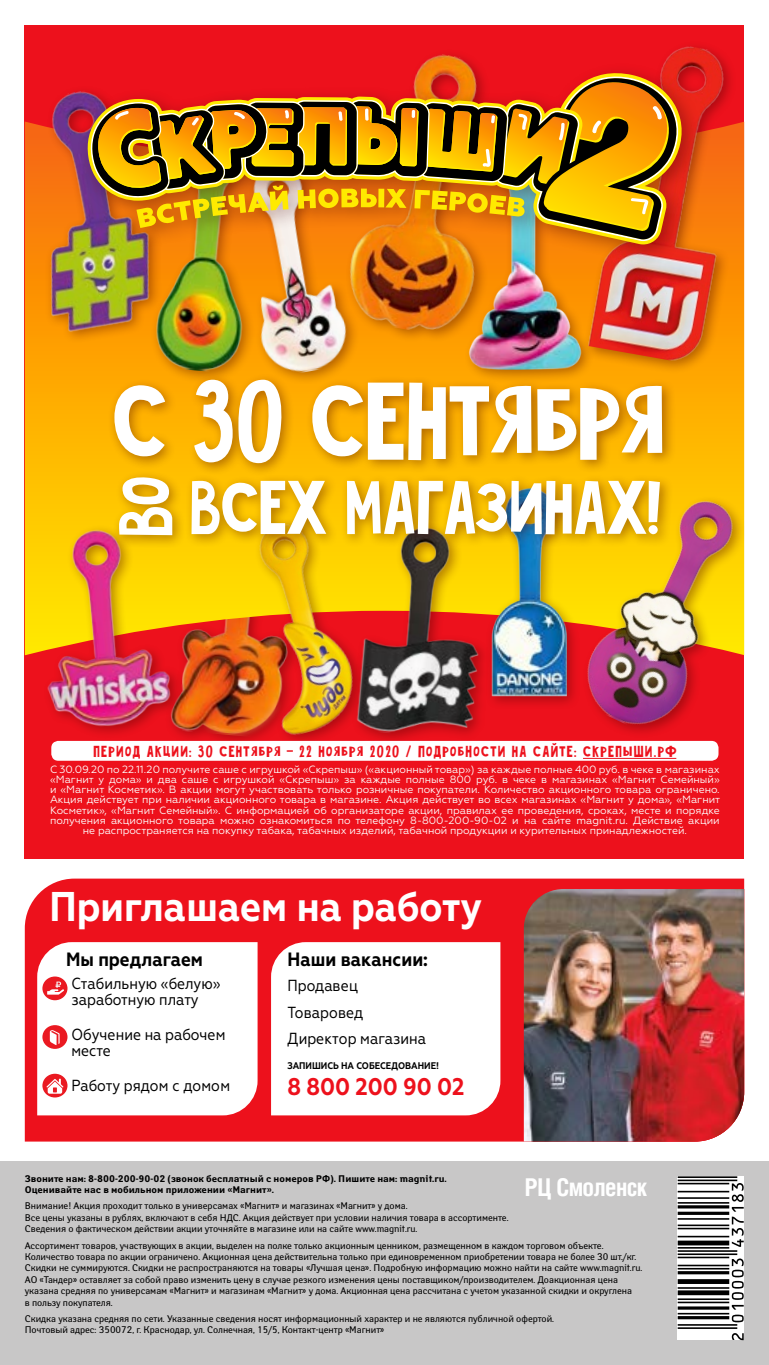
<style>
.page{position:relative;width:769px;height:1365px;background:#fff}
.page>*{position:absolute;margin:0;border:0;box-sizing:border-box;transform-origin:0 0}
.t1{font:96.42px "Firenight";color:#fff}
.t2{font:66.5px "Firenight";color:#fff}
.t3{font:700 41.48px "Geometria Narrow";color:#fff}
.GorodRC{font:700 24.5px "Helios Cond";letter-spacing:-.025em;color:#fff}
.t4{font:700 23.97px "Geometria Narrow";color:#ed111c}
.t5{font:700 19.25px "Geometria Narrow";color:#000}
.t6{font:16.1px/16.1px "Geometria Narrow";color:#000}
.t7{font:14px "Firenight";letter-spacing:.1em;color:#ed111c}
.t8{font:10.5px/10.2px "Geometria";color:#fff;text-align:center}
.t9{font:9.62px/11.4px "Yanus C";color:#000}
.t10{font:700 9.62px/11.4px "Yanus C";color:#000}
.t11{font:700 9.62px "Geometria Narrow";color:#000}
</style>
<div class="page">
<div style="left:0;top:1161px;width:769px;height:203px;background:#c8c7c7"></div>
<svg style="left:678px;top:1176px;width:66px;height:163px;background:#9f9f9f"></svg>
<div style="left:25px;top:25px;width:719px;height:833px;background:#ed111c"></div>
<svg style="left:25px;top:337px;width:719px;height:178px;background:#feb200"></svg>
<img style="left:78px;top:337px;width:94px;height:44px">
<img style="left:532px;top:454px;width:212px;height:289px">
<img style="left:433px;top:548px;width:99px;height:187px">
<img style="left:414px;top:266px;width:169px;height:104px">
<div style="left:45px;top:85px;width:117px;height:259px;background:#fe9d00"></div>
<img style="left:25px;top:85px;width:147px;height:252px">
<img style="left:217px;top:548px;width:216px;height:192px">
<img style="left:172px;top:266px;width:242px;height:107px">
<img style="left:266px;top:54px;width:273px;height:290px">
<img style="left:25px;top:515px;width:193px;height:224px">
<div style="left:583px;top:40px;width:154px;height:334px;background:#ffa500"></div>
<img style="left:567px;top:40px;width:177px;height:326px">
<div style="left:77px;top:62px;width:626px;height:204px;background:#430000;opacity:.4"></div>
<img style="left:86px;top:73px;width:596px;height:172px">
<svg style="left:89px;top:76px;width:590px;height:165px"></svg>
<svg style="left:91px;top:78px;width:586px;height:161px;background:#bd7416"></svg>
<div style="left:185px;top:473px;width:489px;height:75px;background:#430000;opacity:.4"></div>
<div style="left:112px;top:470px;width:74px;height:79px;background:#430000;opacity:.4"></div>
<div style="left:107px;top:373px;width:569px;height:104px;background:#430000;opacity:.4"></div>
<div style="left:51px;top:740px;width:667px;height:20px;background:#fff;border-radius:7px"></div>
<hr style="left:583px;top:758px;width:93px;height:1px;background:#ed111c">
<div style="left:25px;top:878px;width:719px;height:263px;background:#ed111c"></div>
<img style="left:524px;top:888px;width:220px;height:253px">
<svg style="left:271px;top:942px;width:229px;height:173px"></svg>
<svg style="left:37px;top:942px;width:221px;height:173px"></svg>
<p class="t1" style="left:112px;top:363px;width:554px">с 30 сентября</p>
<p class="t2" style="left:106px;top:537px;width:63px;rotate:-90deg">во</p>
<p class="t2" style="left:189px;top:467px;width:473px">всех магазинах!</p>
<p class="t7" style="left:93px;top:743px;width:584px">период акции: 30 сентября — 22 ноября 2020 / ПодробНости на сайте: скрепыши.рф</p>
<p class="t8" style="left:50px;top:764px;width:672px">С 30.09.20 по 22.11.20 получите саше с игрушкой «Скрепыш» («акционный товар») за каждые полные 400 руб. в чеке в магазинах «Магнит у дома» и два саше с игрушкой «Скрепыш» за каждые полные 800 руб. в чеке в магазинах «Магнит Семейный» и «Магнит Косметик». В акции могут участвовать только розничные покупатели. Количество акционного товара ограничено.<br>Акция действует при наличии акционного товара в магазине. Акция действует во всех магазинах «Магнит у дома», «Магнит Косметик», «Магнит Семейный». С информацией об организаторе акции, правилах ее проведения, сроках, месте и порядке получения акционного товара можно ознакомиться по телефону 8-800-200-90-02 и на сайте magnit.ru. Действие акции не распространяется на покупку табака, табачных изделий, табачной продукции и курительных принадлежностей.</p>
<p class="t3" style="left:50px;top:882px;width:434px">Приглашаем на работу</p>
<p class="t5" style="left:66px;top:948px;width:138px">Мы предлагаем</p>
<p class="t5" style="left:288px;top:948px;width:142px">Наши вакансии:</p>
<p class="t6" style="left:72px;top:975px;width:150px">Стабильную «белую» заработную плату</p>
<p class="t6" style="left:72px;top:1026px;width:156px">Обучение на рабочем месте</p>
<p class="t6" style="left:72px;top:1077px;width:160px">Работу рядом с домом</p>
<p class="t6" style="left:288px;top:972px;width:140px;line-height:26.2px">Продавец<br>Товаровед<br>Директор магазина</p>
<p class="t11" style="left:288px;top:1059px;width:153px">ЗАПИШИСЬ НА СОБЕСЕДОВАНИЕ!</p>
<p class="t4" style="left:288px;top:1072px;width:179px">8 800 200 90 02</p>
<p class="t10" style="left:25px;top:1172px;width:424px">Звоните нам: 8-800-200-90-02 (звонок бесплатный с номеров РФ). Пишите нам: magnit.ru.<br>Оценивайте нас в мобильном приложении «Магнит».</p>
<p class="t9" style="left:25px;top:1200px;width:485px">Внимание! Акция проходит только в универсамах «Магнит» и магазинах «Магнит» у дома.<br>Все цены указаны в рублях, включают в себя НДС. Акция действует при условии наличия товара в ассортименте.<br>Сведения о фактическом действии акции уточняйте в магазине или на сайте www.magnit.ru.</p>
<p class="t9" style="left:25px;top:1239px;width:619px">Ассортимент товаров, участвующих в акции, выделен на полке только акционным ценником, размещенном в каждом торговом объекте.<br>Количество товара по акции ограничено. Акционная цена действительна только при единовременном приобретении товара не более 30 шт./кг.<br>Скидки не суммируются. Скидки не распространяются на товары «Лучшая цена». Подробную информацию можно найти на сайте www.magnit.ru.<br>АО «Тандер» оставляет за собой право изменить цену в случае резкого изменения цены поставщиком/производителем. Доакционная цена указана средняя по универсамам «Магнит» и магазинам «Магнит» у дома. Акционная цена рассчитана с учетом указанной скидки и округлена<br>в пользу покупателя.</p>
<p class="t9" style="left:25px;top:1312px;width:531px">Скидка указана средняя по сети. Указанные сведения носят информационный характер и не являются публичной офертой.<br>Почтовый адрес: 350072, г. Краснодар, ул. Солнечная, 15/5, Контакт-центр «Магнит»</p>
<p class="GorodRC" style="left:525px;top:1172px;width:124px">РЦ Смоленск</p>
</div>
